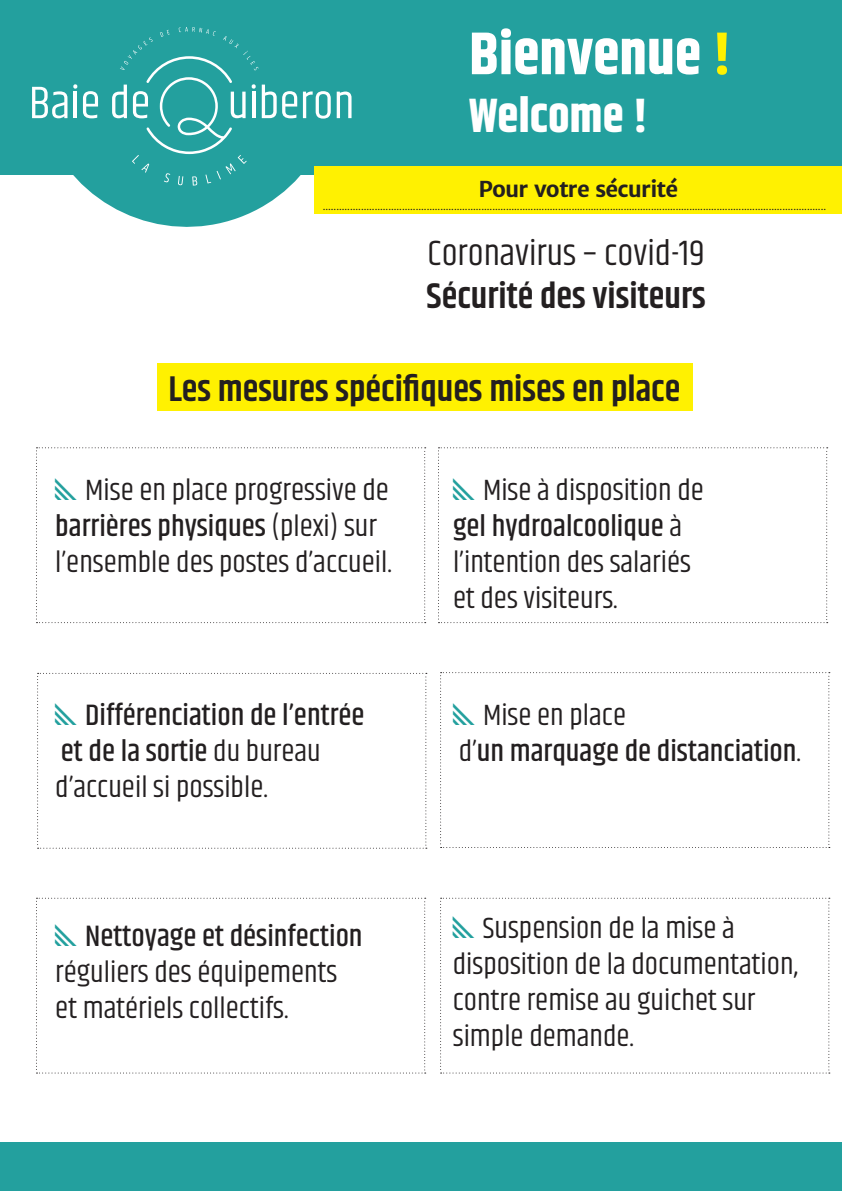
<style>
.page{position:relative;width:842px;height:1191px;background:#fff}
.page>*{position:absolute;margin:0;border:0;box-sizing:border-box;transform-origin:0 0}
.t1{font:700 60px "Khand";color:#fff}
.t2{font:700 48px "Khand";color:#fff}
.t3{font:600 36px "Khand";color:#231f20}
.t4{font:36px "Khand";color:#231f20}
.t5{font:30px/36px "Khand";color:#231f20}
.t6{font:500 30px/36px "Khand";color:#231f20}
.t7{font:700 22px "Merriweather Sans";letter-spacing:-.04em;color:#231f20}
.t8{font:12px "Minion Pro";color:#231f20}
.s1{color:#fff101}
.s2{font-weight:500}
.s3{font-weight:400}
</style>
<div class="page">
<svg style="left:73px;top:175px;width:242px;height:52px;fill:#23a09e"></svg>
<div style="left:0;top:0;width:842px;height:175px;background:#23a09e"></div>
<svg style="left:32px;top:87px;width:35px;height:31px"></svg>
<svg style="left:73px;top:84px;width:4px;height:5px"></svg>
<hr style="left:74px;top:92px;width:3px;height:26px;background:#fff">
<svg style="left:83px;top:91px;width:15px;height:27px"></svg>
<svg style="left:112px;top:27px;width:185px;height:159px"></svg>
<svg style="left:303px;top:91px;width:28px;height:28px"></svg>
<svg style="left:337px;top:92px;width:14px;height:26px"></svg>
<div style="left:315px;top:166px;width:527px;height:48px;background:#fff101"></div>
<div style="left:157px;top:363px;width:536px;height:47px;background:#fff101"></div>
<div style="left:0;top:1142px;width:842px;height:49px;background:#23a09e"></div>
<svg style="left:36px;top:447px;width:390px;height:176px"></svg>
<svg style="left:37px;top:673px;width:390px;height:175px"></svg>
<svg style="left:36px;top:897px;width:390px;height:176px"></svg>
<svg style="left:440px;top:897px;width:390px;height:176px"></svg>
<svg style="left:440px;top:672px;width:390px;height:176px"></svg>
<svg style="left:438px;top:447px;width:390px;height:176px"></svg>
<h1 class="t1" style="left:469px;top:11px;width:264px">Bienvenue <span class="s1">!</span></h1>
<h2 class="t2" style="left:469px;top:81px;width:181px">Welcome !</h2>
<p class="t7" style="left:478px;top:174px;width:201px">Pour votre sécurité</p>
<p class="t8" style="left:323px;top:198px;width:505px">........................................................................................................................................................................................</p>
<p class="t4" style="left:427px;top:231px;width:279px">Coronavirus – covid-19</p>
<p class="t3" style="left:427px;top:272px;width:281px">Sécurité des visiteurs</p>
<p class="t3" style="left:168px;top:365px;width:513px">Les mesures spécifiques mises en place</p>
<p class="t5" style="left:55px;top:474px;width:338px;text-indent:30px">Mise en place progressive de <span class="s2">barrières physiques</span> (plexi) sur l’ensemble des postes d’accueil.</p>
<p class="t6" style="left:55px;top:699px;width:311px;text-indent:30px">Différenciation de l’entrée et de la sortie <span class="s3">du bureau d’accueil si possible.</span></p>
<p class="t6" style="left:85px;top:920px;width:279px">Nettoyage et désinfection</p>
<p class="t5" style="left:55px;top:956px;width:284px">réguliers des équipements et matériels collectifs.</p>
<p class="t5" style="left:453px;top:474px;width:252px;text-indent:30px">Mise à disposition de <span class="s2">gel hydroalcoolique</span> à l’intention des salariés et des visiteurs.</p>
<p class="t6" style="left:459px;top:699px;width:344px;text-indent:24px"><span class="s3">Mise en place<br>d’</span>un marquage de distanciation<span class="s3">.</span></p>
<p class="t5" style="left:453px;top:912px;width:347px;text-indent:30px">Suspension de la mise à disposition de la documentation, contre remise au guichet sur simple demande.</p>
</div>
